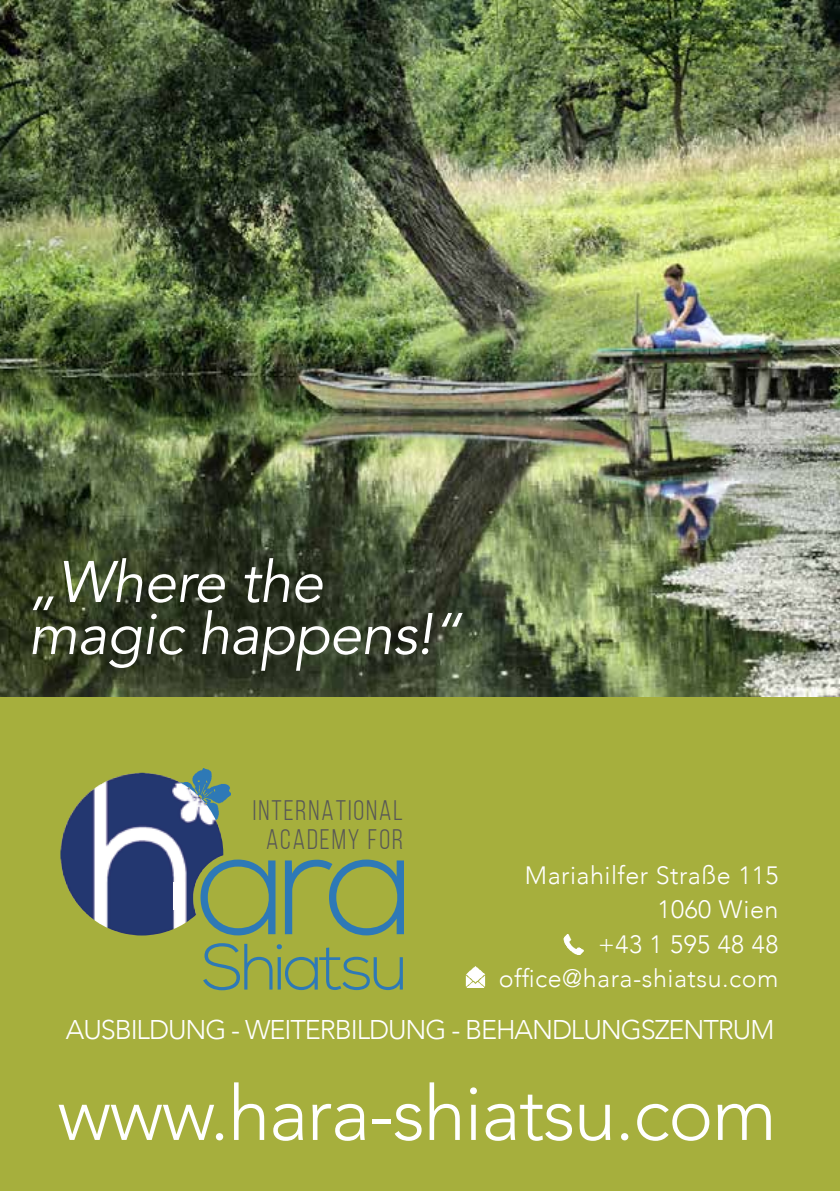
<style>
.page{position:relative;width:840px;height:1191px;background:#fff}
.page>*{position:absolute;margin:0;border:0;box-sizing:border-box;transform-origin:0 0}
.t1{font:300 149.2px "Nexa";color:#2e79b6}
.t2{font:300 76.2px "Avenir";letter-spacing:-.02em;color:#fff}
.t3{font:300 65.4px "Nexa";letter-spacing:-.05em;color:#2e79b6}
.t4{font:italic 58px/52px "Avenir";letter-spacing:-.01em;color:#fff}
.t5{font:28.2px/28.2px "Bebas Neue";letter-spacing:.07em;color:#575756;text-align:center}
.t6{font:300 27px "Avenir";letter-spacing:-.04em;color:#fff}
.t7{font:300 25px/34.4px "Avenir";letter-spacing:.02em;color:#fff;text-align:right}
</style>
<div class="page">
<div style="left:0;top:565px;width:839px;height:626px;background:#a6af3d"></div>
<img style="left:197px;top:768px;width:33px;height:34px">
<img style="left:60px;top:772px;width:163px;height:163px">
<div style="left:173px;top:882px;width:12px;height:27px;background:#fff"></div>
<img style="left:563px;top:934px;width:21px;height:21px">
<img style="left:465px;top:966px;width:21px;height:22px">
<img style="left:0;top:0;width:839px;height:696px">
<h3 class="t4" style="left:28px;top:557px;width:435px">„Where the magic happens!“</h3>
<p class="t5" style="left:253px;top:796px;width:151px">INTERNATIONAL<br>ACADEMY FOR</p>
<h1 class="t1" style="left:196px;top:797px;width:221px">ara</h1>
<h3 class="t3" style="left:202px;top:929px;width:207px">Shiatsu</h3>
<p class="t7" style="left:498px;top:858px;width:281px">Mariahilfer Straße 115<br>1060 Wien<br>+43 1 595 48 48 office@hara-shiatsu.com</p>
<p class="t6" style="left:66px;top:1013px;width:709px">AUSBILDUNG - WEITERBILDUNG - BEHANDLUNGSZENTRUM</p>
<h2 class="t2" style="left:57px;top:1068px;width:720px">www.hara-shiatsu.com</h2>
</div>
